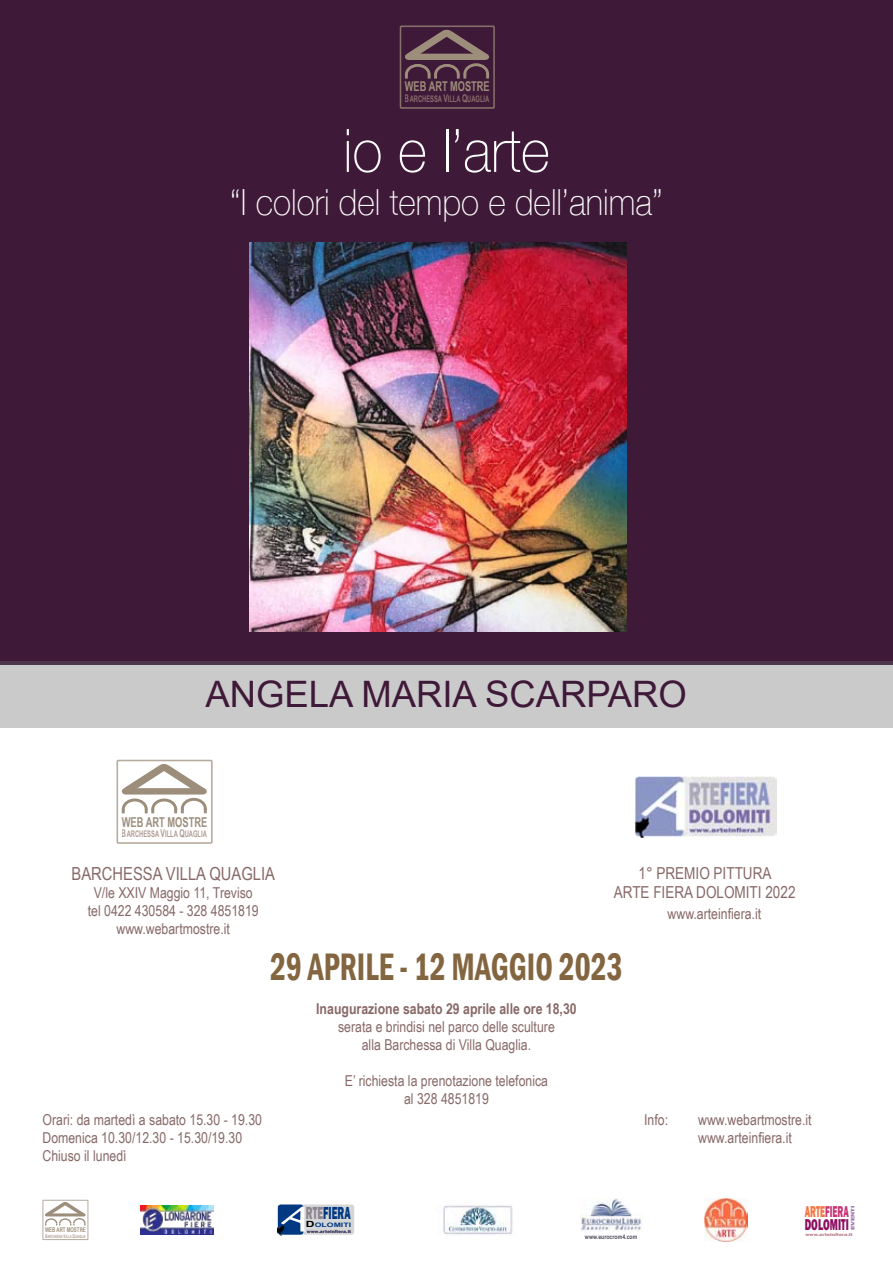
<style>
.page{position:relative;width:893px;height:1263px;background:#fff}
.page>*{position:absolute;margin:0;border:0;box-sizing:border-box;transform-origin:0 0}
.t1{font:100 60px "Helvetica Neue LT";color:#fff;scale:.93 1}
.t2{font:600 condensed 39.3px "Franklin Gothic";color:#836640;scale:.79 1}
.t3{font:36.45px "Arial";color:#3f1938}
.t4{font:100 36px "Helvetica Neue LT";color:#fff;scale:.93 1}
.t5{font:18px "Arial Narrow";color:#876967}
.t6{font:800 18px "Franklin Gothic";color:#003882;scale:.55 1}
.t7{font:16.5px/19.8px "Arial Narrow";color:#876967;text-align:center}
.t8{font:800 16.2px/13.2px "Franklin Gothic";color:#8b0e60;scale:.6 1}
.t9{font:15px/18px "Arial Narrow";color:#876967;text-align:center}
.t10{font:700 15px "Arial Narrow";color:#876967}
.t11{font:700 13.65px "Arial Narrow";color:#9d8e7c;scale:.84 1}
.t12{font:700 13.5px "Arial Narrow";color:#9d8e7c;scale:.84 1}
.t13{font:700 9.15px "Arial Narrow";color:#9d8379;scale:.77 1}
.t14{font:700 9px "Arial Narrow";color:#9d8379;scale:.77 1}
.t15{font:700 6.45px "Arial Narrow";color:#9d8e7c;scale:.84 1}
.t16{font:700 6.3px "Arial Narrow";color:#4f4e5e}
.t17{font:700 6.15px "Arial";color:#003882;scale:1.43 1}
.t18{font:800 5.1px "Franklin Gothic";color:#9c77ae;scale:1.47 1}
.t19{font:700 4.35px "Arial Narrow";color:#9d8379;scale:.77 1}
.t20{font:800 4.35px "Franklin Gothic";color:#37305a;scale:1.19 1}
.t21{font:800 4.35px "Franklin Gothic";color:#c08390;scale:1.3 1}
.s1{font-size:10.5px}
.s2{font-size:10.65px}
.s3{font-size:5.1px}
.s4{color:#8d8490}
.s5{font-size:8.55px;color:#000}
.s6{color:#f47744}
.s7{color:#c83576}
</style>
<div class="page">
<div style="left:0;top:0;width:893px;height:664px;background:#3f1938"></div>
<div style="left:400px;top:26px;width:95px;height:83px;border:2px solid #9d8e7c"></div>
<div style="left:405px;top:64px;width:26px;height:21px;border:3px solid #9d8e7c;border-radius:50%"></div>
<div style="left:463px;top:63px;width:26px;height:22px;border:3px solid #9d8e7c;border-radius:50%"></div>
<div style="left:434px;top:64px;width:26px;height:21px;border:3px solid #9d8e7c;border-radius:50%"></div>
<div style="left:405px;top:75px;width:87px;height:11px;background:#3f1938"></div>
<svg style="left:428px;top:74px;width:9px;height:5px"></svg>
<svg style="left:405px;top:74px;width:3px;height:5px"></svg>
<svg style="left:457px;top:74px;width:9px;height:5px"></svg>
<svg style="left:486px;top:74px;width:3px;height:5px"></svg>
<svg style="left:403px;top:28px;width:88px;height:32px"></svg>
<div style="left:299px;top:1204px;width:55px;height:31px;background:#d5d6d7;border-radius:3px"></div>
<svg style="left:278px;top:1204px;width:30px;height:31px"></svg>
<div style="left:43px;top:1200px;width:45px;height:40px;border:1px solid #9d8e7c"></div>
<div style="left:45px;top:1218px;width:12px;height:11px;border:1px solid #9d8e7c;border-radius:50%"></div>
<div style="left:73px;top:1218px;width:13px;height:10px;border:1px solid #9d8e7c;border-radius:50%"></div>
<div style="left:59px;top:1218px;width:12px;height:11px;border:1px solid #9d8e7c;border-radius:50%"></div>
<div style="left:45px;top:1224px;width:42px;height:5px;background:#fff"></div>
<svg style="left:44px;top:1201px;width:42px;height:16px"></svg>
<img style="left:443px;top:1205px;width:70px;height:31px">
<img style="left:580px;top:1198px;width:62px;height:34px">
<div style="left:0;top:662px;width:893px;height:66px;background:#cacacb"></div>
<svg style="left:140px;top:1205px;width:74px;height:30px"></svg>
<img style="left:141px;top:1206px;width:73px;height:28px">
<img style="left:704px;top:1198px;width:43px;height:43px">
<img style="left:250px;top:242px;width:377px;height:390px">
<div style="left:117px;top:760px;width:96px;height:84px;border:2px solid #9d8e7c"></div>
<div style="left:122px;top:798px;width:26px;height:22px;border:3px solid #9d8e7c;border-radius:50%"></div>
<div style="left:181px;top:798px;width:26px;height:21px;border:3px solid #9d8e7c;border-radius:50%"></div>
<div style="left:151px;top:798px;width:26px;height:22px;border:3px solid #9d8e7c;border-radius:50%"></div>
<div style="left:122px;top:810px;width:88px;height:11px;background:#fff"></div>
<svg style="left:145px;top:809px;width:9px;height:4px"></svg>
<svg style="left:122px;top:809px;width:3px;height:4px"></svg>
<svg style="left:174px;top:809px;width:10px;height:4px"></svg>
<svg style="left:204px;top:808px;width:3px;height:5px"></svg>
<svg style="left:120px;top:762px;width:88px;height:33px"></svg>
<img style="left:636px;top:776px;width:141px;height:61px">
<p class="t12" style="left:405px;top:76px;width:102px">WEB ART MOSTRE</p>
<p class="t14" style="left:405px;top:92px;width:111px"><span class="s1">B</span>ARCHESSA <span class="s1">V</span>ILLA <span class="s1">Q</span>UAGLIA</p>
<h1 class="t1" style="left:343px;top:116px;width:224px">io e l’arte</h1>
<h3 class="t4" style="left:230px;top:182px;width:466px">“I colori del tempo e dell’anima”</h3>
<h3 class="t3" style="left:205px;top:669px;width:483px">ANGELA MARIA SCARPARO</h3>
<p class="t11" style="left:122px;top:811px;width:103px">WEB ART MOSTRE</p>
<p class="t13" style="left:122px;top:827px;width:112px"><span class="s2">B</span>ARCHESSA <span class="s2">V</span>ILLA <span class="s2">Q</span>UAGLIA</p>
<p class="t5" style="left:72px;top:860px;width:205px">BARCHESSA VILLA QUAGLIA</p>
<p class="t9" style="left:88px;top:883px;width:172px">V/le XXIV Maggio 11, Treviso tel 0422 430584 - 328 4851819 www.webartmostre.it</p>
<p class="t7" style="left:614px;top:862px;width:183px">1° PREMIO PITTURA<br>ARTE FIERA DOLOMITI 2022</p>
<p class="t9" style="left:668px;top:904px;width:95px">www.arteinfiera.it</p>
<h2 class="t2" style="left:270px;top:941px;width:448px">29 APRILE - 12 MAGGIO 2023</h2>
<p class="t10" style="left:316px;top:997px;width:262px">Inaugurazione sabato 29 aprile alle ore 18,30</p>
<p class="t9" style="left:338px;top:1017px;width:218px">serata e brindisi nel parco delle sculture alla Barchessa di Villa Quaglia.</p>
<p class="t9" style="left:345px;top:1071px;width:205px">E’ richiesta la prenotazione telefonica al 328 4851819</p>
<p class="t9" style="left:43px;top:1110px;width:221px;text-align:left">Orari: da martedì a sabato 15.30 - 19.30<br>Domenica 10.30/12.30 - 15.30/19.30<br>Chiuso il lunedì</p>
<p class="t9" style="left:644px;top:1110px;width:25px">Info:</p>
<p class="t9" style="left:698px;top:1110px;width:115px;text-align:left">www.webartmostre.it www.arteinfiera.it</p>
<p class="t15" style="left:45px;top:1225px;width:50px">WEB ART MOSTRE</p>
<p class="t19" style="left:45px;top:1233px;width:54px"><span class="s3">B</span>ARCHESSA <span class="s3">V</span>ILLA <span class="s3">Q</span>UAGLIA</p>
<p class="t6" style="left:306px;top:1201px;width:83px"><span class="s4">RTE</span>FIERA</p>
<p class="t20" style="left:307px;top:1228px;width:39px">www.arteinfiera.it</p>
<p class="t17" style="left:306px;top:1221px;width:33px"><span class="s5">D</span>OLOMITI</p>
<p class="t8" style="left:805px;top:1205px;width:75px"><span class="s6">ARTE</span><span class="s7">FIERA<br></span>DOLOMITI</p>
<p class="t18" style="left:850px;top:1230px;width:18px;rotate:-90deg">EVENTI</p>
<p class="t16" style="left:585px;top:1232px;width:54px">www.eurocrom4.com</p>
<p class="t21" style="left:805px;top:1232px;width:38px">www.arteinfiera.it</p>
</div>
